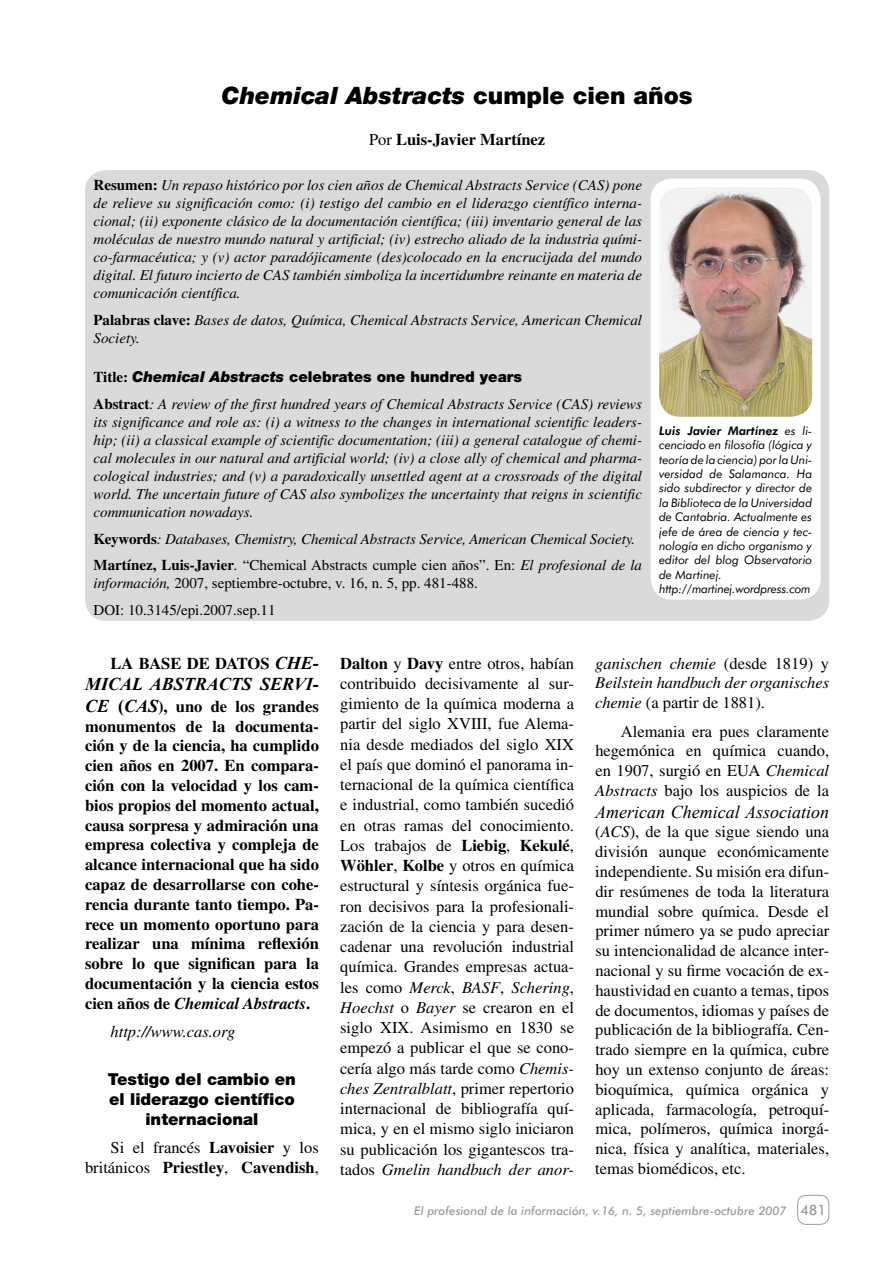
<style>
.page{position:relative;width:893px;height:1263px;background:#fff}
.page>*{position:absolute;margin:0;border:0;box-sizing:border-box;transform-origin:0 0}
.t1{font:italic 900 24px "Helvetica Neue";color:#000}
.t2{font:italic 18px "Times New Roman";color:#000}
.t3{font:italic 700 18px "Times New Roman";color:#000}
.t4{font:16.5px/20.2px "Times";color:#000;text-align:justify}
.t5{font:700 16.5px/19.8px "Times";color:#000;text-align:justify}
.t6{font:italic 16.5px/19.8px "Times";color:#000;text-align:justify}
.t7{font:900 16.5px/19.8px "Helvetica Neue";color:#000;text-align:center}
.t8{font:italic 15px/18px "Times";color:#000;text-align:justify}
.t9{font:15px/26.5px "Times";color:#000}
.t10{font:900 15px "Helvetica Neue";color:#000}
.t11{font:500 14.25px "Futura BT";color:#9c9d9f}
.t12{font:italic 12px/14.4px "Futura BT";color:#000}
.t13{font:italic 500 12px "Futura BT";color:#9c9d9f}
.s1{font-style:normal}
.s2{font-weight:400}
.s3{font-weight:700;font-style:normal}
.s4{font-family:"Times";font-weight:700}
.s5{font-style:italic}
.s6{font-weight:800}
.s7{font-family:"Times New Roman";font-style:italic;font-size:18px}
.s8{font-family:"Times New Roman";font-size:18px}
.s9{font-weight:700}
</style>
<div class="page">
<div style="left:797px;top:1195px;width:32px;height:30px;border:1px solid #9c9d9f;border-radius:9px"></div>
<div style="left:85px;top:170px;width:744px;height:451px;background:#d9dadb;border-radius:21px"></div>
<div style="left:651px;top:179px;width:170px;height:421px;background:#fff;border-radius:21px"></div>
<img style="left:659px;top:187px;width:153px;height:230px;border-radius:21px">
<h1 class="t1" style="left:221px;top:80px;width:473px">Chemical Abstracts <span class="s1">cumple cien años</span></h1>
<p class="t5" style="left:369px;top:129px;width:178px"><span class="s2">Por</span> Luis-Javier Martínez</p>
<p class="t8" style="left:94px;top:176px;width:550px"><span class="s3">Resumen:</span> Un repaso histórico por los cien años de Chemical Abstracts Service (CAS) pone de relieve su significación como: (i) testigo del cambio en el liderazgo científico interna&shy;cional; (ii) exponente clásico de la documentación científica; (iii) inventario general de las moléculas de nuestro mundo natural y artificial; (iv) estrecho aliado de la industria quími&shy;co-farmacéutica; y (v) actor paradójicamente (des)colocado en la encrucijada del mundo digital. El futuro incierto de CAS también simboliza la incertidumbre reinante en materia de comunicación científica.</p>
<p class="t8" style="left:94px;top:311px;width:550px"><span class="s3">Palabras clave:</span> Bases de datos, Química, Chemical Abstracts Service, American Chemical<br>Society.</p>
<p class="t10" style="left:94px;top:368px;width:430px"><span class="s4">Title:</span> <span class="s5">Chemical Abstracts</span> celebrates one hundred years</p>
<p class="t8" style="left:94px;top:395px;width:550px"><span class="s3">Abstract</span>: A review of the first hundred years of Chemical Abstracts Service (CAS) reviews its significance and role as: (i) a witness to the changes in international scientific leaders&shy;hip; (ii) a classical example of scientific documentation; (iii) a general catalogue of chemi&shy;cal molecules in our natural and artificial world; (iv) a close ally of chemical and pharma&shy;cological industries; and (v) a paradoxically unsettled agent at a crossroads of the digital world. The uncertain future of CAS also symbolizes the uncertainty that reigns in scientific communication nowadays.</p>
<p class="t8" style="left:94px;top:525px;width:550px;line-height:26.5px"><span class="s3">Keywords</span>: Databases, Chemistry, Chemical Abstracts Service, American Chemical Society.<br><span class="s3">Martínez, Luis-Javier</span>. <span class="s1">“Chemical Abstracts cumple cien años”. En:</span> El profesional de la</p>
<p class="t9" style="left:94px;top:570px;width:386px"><span class="s5">información,</span> 2007, septiembre-octubre, v. 16, n. 5, pp. 481-488.<br>DOI: 10.3145/epi.2007.sep.11</p>
<p class="t12" style="left:659px;top:423px;width:155px"><span class="s6">Luis Javier Martínez</span> es li&shy;cenciado en filosofía (lógica y teoría de la ciencia) por la Uni&shy;versidad de Salamanca. Ha sido subdirector y director de la Biblioteca de la Universidad de Cantabria. Actualmente es jefe de área de ciencia y tec&shy;nología en dicho organismo y editor del blog Observatorio de Martinej. http://martinej.wordpress.com</p>
<p class="t5" style="left:111px;top:653px;width:210px">LA BASE DE DATOS <span class="s7">CHE-</span></p>
<p class="t3" style="left:85px;top:672px;width:235px">MICAL ABSTRACTS SERVI-</p>
<p class="t5" style="left:85px;top:696px;width:235px"><span class="s7">CE</span> <span class="s8">(</span><span class="s7">CAS</span>), uno de los grandes monumentos de la documenta&shy;ción y de la ciencia, ha cumplido cien años en 2007. En compara&shy;ción con la velocidad y los cam&shy;bios propios del momento actual, causa sorpresa y admiración una empresa colectiva y compleja de alcance internacional que ha sido capaz de desarrollarse con cohe&shy;rencia durante tanto tiempo. Pa&shy;rece un momento oportuno para realizar una mínima reflexión sobre lo que significan para la documentación y la ciencia estos cien años de <span class="s5">Chemical Abstracts</span>.</p>
<p class="t6" style="left:111px;top:1022px;width:126px">http://www.cas.org</p>
<p class="t7" style="left:108px;top:1069px;width:190px">Testigo del cambio en el liderazgo científico internacional</p>
<p class="t4" style="left:85px;top:1138px;width:235px;line-height:19.8px;text-align:right">Si el francés <span class="s9">Lavoisier</span> y los británicos <span class="s9">Priestley</span>, <span class="s9">Cavendish</span>,</p>
<p class="t4" style="left:340px;top:653px;width:235px"><span class="s9">Dalton</span> y <span class="s9">Davy</span> entre otros, habían contribuido decisivamente al sur&shy;gimiento de la química moderna a partir del siglo XVIII, fue Alema&shy;nia desde mediados del siglo XIX el país que dominó el panorama in&shy;ternacional de la química científica e industrial, como también sucedió en otras ramas del conocimiento.<br>Los trabajos de <span class="s9">Liebig</span>, <span class="s9">Kekulé</span>, <span class="s9">Wöhler</span>, <span class="s9">Kolbe</span> y otros en química estructural y síntesis orgánica fue&shy;ron decisivos para la profesionali&shy;zación de la ciencia y para desen&shy;cadenar una revolución industrial química. Grandes empresas actua&shy;les como <span class="s5">Merck</span>, <span class="s5">BASF</span>, <span class="s5">Schering</span>, <span class="s5">Hoechst</span> o <span class="s5">Bayer</span> se crearon en el siglo XIX. Asimismo en 1830 se empezó a publicar el que se cono&shy;cería algo más tarde como <span class="s5">Chemis&shy;ches Zentralblatt</span>, primer repertorio internacional de bibliografía quí&shy;mica, y en el mismo siglo iniciaron su publicación los gigantescos tra&shy;tados <span class="s5">Gmelin handbuch der anor-</span></p>
<p class="t6" style="left:595px;top:653px;width:235px">ganischen chemie <span class="s1">(desde 1819) y </span>Beilstein handbuch der organisches chemie <span class="s1">(a partir de 1881).</span></p>
<p class="t4" style="left:595px;top:721px;width:235px;line-height:19.8px;text-indent:26px">Alemania era pues claramente hegemónica en química cuando, en 1907, surgió en EUA <span class="s5">Chemical Abstracts</span> bajo los auspicios de la</p>
<p class="t2" style="left:595px;top:799px;width:235px">American Chemical Association</p>
<p class="t4" style="left:595px;top:822px;width:235px;line-height:19.8px">(<span class="s5">ACS</span>), de la que sigue siendo una división aunque económicamente independiente. Su misión era difun&shy;dir resúmenes de toda la literatura mundial sobre química. Desde el primer número ya se pudo apreciar su intencionalidad de alcance inter&shy;nacional y su firme vocación de ex&shy;haustividad en cuanto a temas, tipos de documentos, idiomas y países de publicación de la bibliografía. Cen&shy;trado siempre en la química, cubre hoy un extenso conjunto de áreas: bioquímica, química orgánica y aplicada, farmacología, petroquí&shy;mica, polímeros, química inorgá&shy;nica, física y analítica, materiales, temas biomédicos, etc.</p>
<p class="t13" style="left:414px;top:1203px;width:374px">El profesional de la información, v.16, n. 5, septiembre-octubre 2007</p>
<p class="t11" style="left:800px;top:1201px;width:27px">481</p>
</div>
